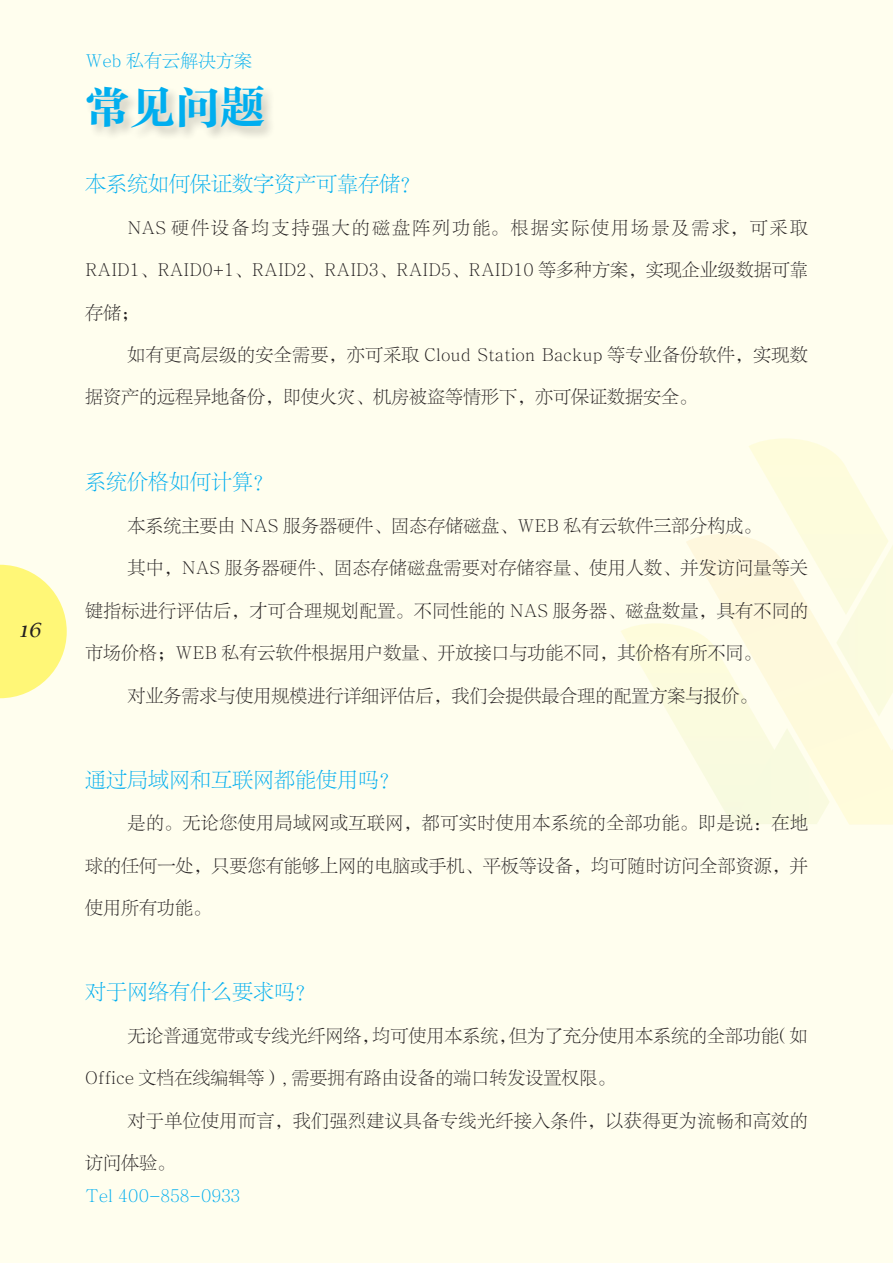
<style>
.page{position:relative;width:893px;height:1263px;background:#fffeee}
.page>*{position:absolute;margin:0;border:0;box-sizing:border-box;transform-origin:0 0}
.t1{font:45px "FZCYSK GBK1 0";color:#00aeef}
.段落样式422{font:21px "FZLTSK GBK1 0";color:#00aeef}
.t2{font:italic 21px "Lucida Calligraphy";color:#231f20}
.介绍文字样式4{font:18px "FZLTSK GBK1 0";color:#231f20}
.介绍文字样式4-2{font:18px "FZLTSK GBK1 0";letter-spacing:.025em;color:#231f20}
.介绍文字样式4-3{font:18px "FZLTSK GBK1 0";letter-spacing:.115em;color:#231f20}
.t3{font:18px "FZLTSK GBK1 0";color:#00aeef}
</style>
<div class="page">
<svg style="left:0;top:565px;width:67px;height:133px"></svg>
<svg style="left:621px;top:623px;width:65px;height:120px"></svg>
<svg style="left:749px;top:438px;width:135px;height:96px"></svg>
<svg style="left:686px;top:534px;width:207px;height:290px"></svg>
<div style="left:85px;top:85px;width:192px;height:57px;background:#231f20;opacity:.25"></div>
<p class="t2" style="left:19px;top:617px;width:24px">16</p>
<p class="t3" style="left:85px;top:52px;width:169px">Web 私有云解决方案</p>
<p class="t1" style="left:85px;top:84px;width:181px">常见问题</p>
<p class="段落样式422" style="left:85px;top:173px;width:337px">本系统如何保证数字资产可靠存储？</p>
<p class="介绍文字样式4-3" style="left:128px;top:218px;width:682px">NAS 硬件设备均支持强大的磁盘阵列功能。根据实际使用场景及需求，可采取</p>
<p class="介绍文字样式4" style="left:85px;top:261px;width:724px">RAID1、RAID0+1、RAID2、RAID3、RAID5、RAID10 等多种方案，实现企业级数据可靠</p>
<p class="介绍文字样式4" style="left:85px;top:303px;width:55px">存储；</p>
<p class="介绍文字样式4" style="left:128px;top:346px;width:682px">如有更高层级的安全需要，亦可采取 Cloud Station Backup 等专业备份软件，实现数</p>
<p class="介绍文字样式4" style="left:85px;top:387px;width:613px">据资产的远程异地备份，即使火灾、机房被盗等情形下，亦可保证数据安全。</p>
<p class="段落样式422" style="left:85px;top:471px;width:190px">系统价格如何计算？</p>
<p class="介绍文字样式4" style="left:128px;top:516px;width:635px">本系统主要由 NAS 服务器硬件、固态存储磁盘、WEB 私有云软件三部分构成。</p>
<p class="介绍文字样式4" style="left:128px;top:558px;width:682px">其中，NAS 服务器硬件、固态存储磁盘需要对存储容量、使用人数、并发访问量等关</p>
<p class="介绍文字样式4" style="left:85px;top:601px;width:724px">键指标进行评估后，才可合理规划配置。不同性能的 NAS 服务器、磁盘数量，具有不同的</p>
<p class="介绍文字样式4" style="left:85px;top:643px;width:678px">市场价格；WEB 私有云软件根据用户数量、开放接口与功能不同，其价格有所不同。</p>
<p class="介绍文字样式4" style="left:128px;top:686px;width:632px">对业务需求与使用规模进行详细评估后，我们会提供最合理的配置方案与报价。</p>
<p class="段落样式422" style="left:85px;top:768px;width:317px">通过局域网和互联网都能使用吗？</p>
<p class="介绍文字样式4-2" style="left:128px;top:813px;width:682px">是的。无论您使用局域网或互联网，都可实时使用本系统的全部功能。即是说：在地</p>
<p class="介绍文字样式4" style="left:85px;top:856px;width:724px">球的任何一处，只要您有能够上网的电脑或手机、平板等设备，均可随时访问全部资源，并</p>
<p class="介绍文字样式4" style="left:85px;top:898px;width:127px">使用所有功能。</p>
<p class="段落样式422" style="left:85px;top:981px;width:232px">对于网络有什么要求吗？</p>
<p class="介绍文字样式4" style="left:128px;top:1026px;width:682px">无论普通宽带或专线光纤网络，均可使用本系统，但为了充分使用本系统的全部功能（如</p>
<p class="介绍文字样式4" style="left:85px;top:1069px;width:532px">Office 文档在线编辑等）, 需要拥有路由设备的端口转发设置权限。</p>
<p class="介绍文字样式4-2" style="left:128px;top:1111px;width:682px">对于单位使用而言，我们强烈建议具备专线光纤接入条件，以获得更为流畅和高效的</p>
<p class="介绍文字样式4" style="left:85px;top:1154px;width:91px">访问体验。</p>
<p class="t3" style="left:85px;top:1186px;width:157px">Tel 400-858-0933</p>
</div>
